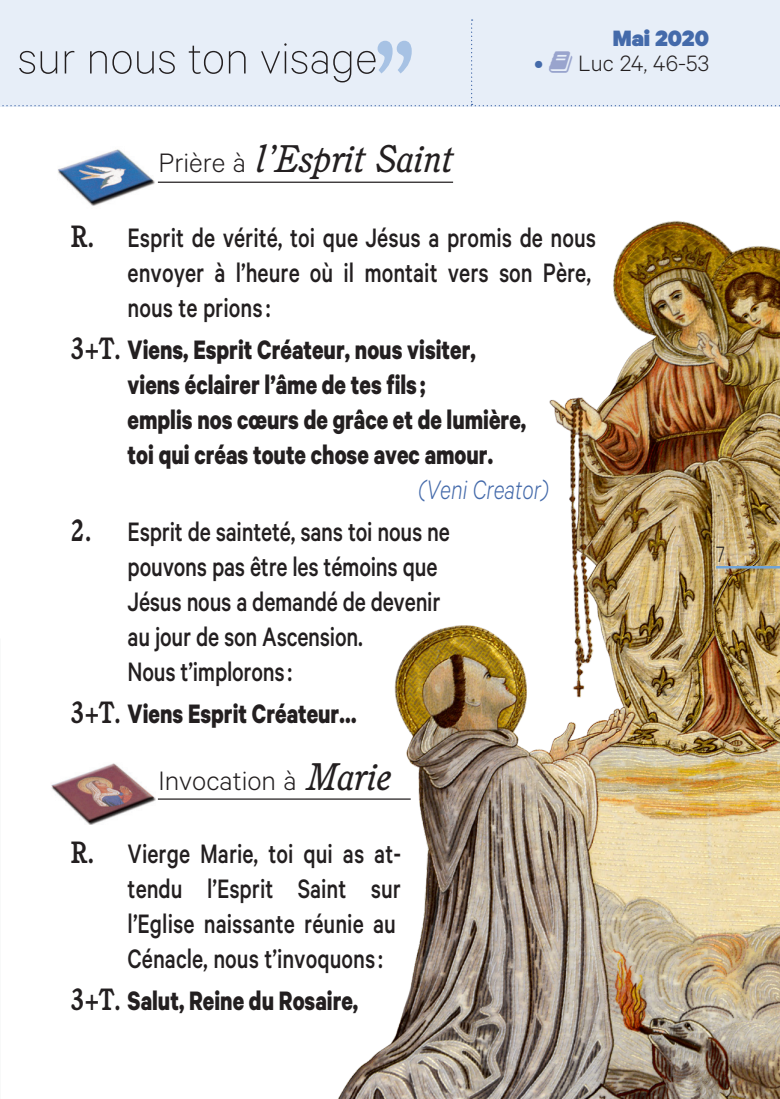
<style>
.page{position:relative;width:780px;height:1099px;background:#fff}
.page>*{position:absolute;margin:0;border:0;box-sizing:border-box;transform-origin:0 0}
.t1{font:100 50px "Calibre";color:#231f20}
.t2{font:italic 37.5px "Cushing";color:#231f20}
.t3{font:500 30px/35px "Calibre";color:#231f20;scale:.8 1}
.t4{font:700 30px/35px "Calibre";color:#231f20;scale:.8 1}
.t5{font:300 30px "Calibre";color:#231f20}
.t6{font:italic 300 30px "Calibre";color:#446aaa;scale:.8 1}
.t7{font:300 25px "Calibre";color:#231f20}
.t8{font:900 25px "Calibre";color:#446aaa}
.t9{font:300 25px "Calibre";color:#231f20;scale:.8 1}
.s1{font-weight:500;font-style:italic;color:#446aaa}
.s2{font-family:"Calibre";font-weight:300;font-style:normal;font-size:30px}
.s3{font-family:"Cushing";font-weight:700}
.s4{font-family:"Cushing"}
.s5{font-family:"Cushing";font-weight:400;font-style:italic;font-size:37.5px}
</style>
<div class="page">
<div style="left:0;top:0;width:780px;height:106px;background:#e7eef8"></div>
<img style="left:328px;top:221px;width:452px;height:877px">
<img style="left:51px;top:763px;width:105px;height:61px">
<hr style="left:158px;top:798px;width:252px;height:1px;background:#231f20">
<hr style="left:716px;top:566px;width:64px;height:2px;background:#71a3d6">
<svg style="left:0;top:19px;width:780px;height:187px"></svg>
<p class="t8" style="left:612px;top:22px;width:98px">Mai 2020</p>
<h1 class="t1" style="left:18px;top:29px;width:361px">sur nous ton visage</h1>
<p class="t7" style="left:534px;top:48px;width:176px"><span class="s1">•</span> Luc 24, 46-53</p>
<p class="t2" style="left:158px;top:136px;width:296px"><span class="s2">Prière à</span> l’Esprit Saint</p>
<p class="t3" style="left:128px;top:219px;width:587px;text-indent:-57px"><span class="s3">R.</span> Esprit de vérité, toi que Jésus a promis de nous envoyer à l’heure où il montait vers son Père, nous te prions :</p>
<p class="t4" style="left:128px;top:331px;width:499px;text-indent:-57px"><span class="s4">3+T.</span> Viens, Esprit Créateur, nous visiter, viens éclairer l’âme de tes fils ;<br>emplis nos cœurs de grâce et de lumière, toi qui créas toute chose avec amour.</p>
<p class="t6" style="left:418px;top:472px;width:164px">(Veni Creator)</p>
<p class="t3" style="left:128px;top:513px;width:404px;text-indent:-57px"><span class="s3">2.</span> Esprit de sainteté, sans toi nous ne pouvons pas être les témoins que<br>Jésus nous a demandé de devenir au jour de son Ascension.<br>Nous t’implorons:</p>
<p class="t4" style="left:71px;top:695px;width:358px"><span class="s4">3+T.</span> Viens Esprit Créateur…</p>
<p class="t5" style="left:158px;top:763px;width:235px">Invocation à <span class="s5">Marie</span></p>
<p class="t3" style="left:128px;top:835px;width:343px;text-indent:-57px"><span class="s3">R.</span> Vierge Marie, toi qui as at&shy;tendu l’Esprit Saint sur l’Eglise naissante réunie au<br>Cénacle, nous t’invoquons :</p>
<p class="t4" style="left:71px;top:982px;width:360px"><span class="s4">3+T.</span> Salut, Reine du Rosaire,</p>
<p class="t9" style="left:716px;top:540px;width:12px">7</p>
</div>
